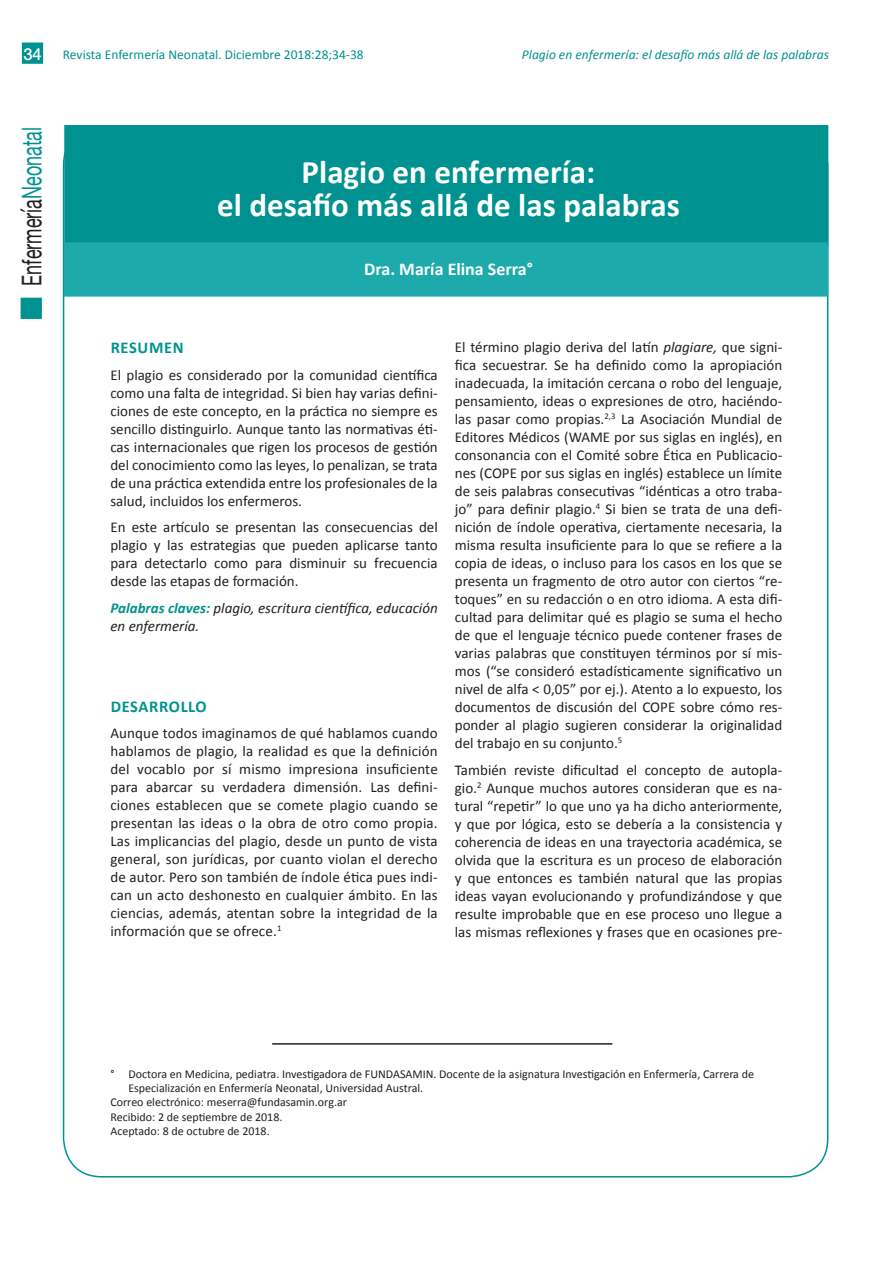
<style>
.page{position:relative;width:893px;height:1263px;background:#fff}
.page>*{position:absolute;margin:0;border:0;box-sizing:border-box;transform-origin:0 0}
._1_Titulo_ppalx22{font:700 33px/33px "Calibri";color:#fff;text-align:center}
.t1{font:27.15px "Helvetica Neue";color:#231f20;scale:.66 1}
._1_Titulo_ppalx22-2{font:700 18px "Calibri";color:#fff}
._4_Subtítulos_MAY_x1{font:700 16.5px "Calibri";letter-spacing:.04em;color:#009290}
.t2{font:500 16.5px "Helvetica Neue";color:#fff}
._3_Texto_normalx10{font:15px/18px "Calibri";color:#231f20;text-align:justify}
._3_Texto_normalx10-2{font:italic 15px/18px "Calibri";color:#231f20}
._7_Cuadros_texto_x10{font:13.5px "Calibri";color:#009290}
._7_Cuadros_texto_x10-2{font:italic 13.5px "Calibri";color:#009290}
._8_Tabulado{font:12px/14.4px "Calibri";color:#231f20}
.s1{color:#009290}
.s2{font-weight:700;color:#009290}
.s3{font-style:italic}
</style>
<div class="page">
<div style="left:21px;top:298px;width:21px;height:21px;background:#009290;border:2px solid #009290"></div>
<div style="left:22px;top:43px;width:21px;height:21px;background:#009290"></div>
<div style="left:64px;top:125px;width:764px;height:121px;background:#009290"></div>
<div style="left:64px;top:242px;width:764px;height:55px;background:#1caaaa;border:2px solid #1caaaa"></div>
<hr style="left:272px;top:1043px;width:340px;height:2px;background:#231f20">
<p class="t2" style="left:23px;top:41px;width:20px">34</p>
<p class="_7_Cuadros_texto_x10" style="left:63px;top:46px;width:302px">Revista Enfermería Neonatal. Diciembre 2018:28;34-38</p>
<p class="_7_Cuadros_texto_x10-2" style="left:522px;top:45px;width:309px">Plagio en enfermería: el desafío más allá de las palabras</p>
<h2 class="t1" style="left:12px;top:286px;width:242px;rotate:-90deg">Enfermería<span class="s1">Neonatal</span></h2>
<p class="_1_Titulo_ppalx22" style="left:217px;top:156px;width:464px">Plagio en enfermería:<br>el desafío más allá de las palabras</p>
<p class="_1_Titulo_ppalx22-2" style="left:364px;top:258px;width:170px">Dra. María Elina Serra°</p>
<p class="_4_Subtítulos_MAY_x1" style="left:111px;top:337px;width:74px">RESUMEN</p>
<p class="_3_Texto_normalx10" style="left:110px;top:366px;width:329px">El plagio es considerado por la comunidad científica como una falta de integridad. Si bien hay varias defini&shy;ciones de este concepto, en la práctica no siempre es sencillo distinguirlo. Aunque tanto las normativas éti&shy;cas internacionales que rigen los procesos de gestión del conocimiento como las leyes, lo penalizan, se trata de una práctica extendida entre los profesionales de la salud, incluidos los enfermeros.</p>
<p class="_3_Texto_normalx10" style="left:110px;top:518px;width:329px">En este artículo se presentan las consecuencias del plagio y las estrategias que pueden aplicarse tanto para detectarlo como para disminuir su frecuencia desde las etapas de formación.</p>
<p class="_3_Texto_normalx10-2" style="left:110px;top:598px;width:329px"><span class="s2">Palabras claves:</span> plagio, escritura científica, educación en enfermería.</p>
<p class="_4_Subtítulos_MAY_x1" style="left:111px;top:696px;width:98px">DESARROLLO</p>
<p class="_3_Texto_normalx10" style="left:110px;top:724px;width:329px">Aunque todos imaginamos de qué hablamos cuando hablamos de plagio, la realidad es que la definición del vocablo por sí mismo impresiona insuficiente para abarcar su verdadera dimensión. Las defini&shy;ciones establecen que se comete plagio cuando se presentan las ideas o la obra de otro como propia.<br>Las implicancias del plagio, desde un punto de vista general, son jurídicas, por cuanto violan el derecho de autor. Pero son también de índole ética pues indi&shy;can un acto deshonesto en cualquier ámbito. En las ciencias, además, atentan sobre la integridad de la información que se ofrece.<sup>1</sup></p>
<p class="_3_Texto_normalx10" style="left:455px;top:338px;width:329px">El término plagio deriva del latín <span class="s3">plagiare,</span> que signi&shy;fica secuestrar. Se ha definido como la apropiación inadecuada, la imitación cercana o robo del lenguaje, pensamiento, ideas o expresiones de otro, haciéndo&shy;las pasar como propias.<sup>2,3</sup> La Asociación Mundial de Editores Médicos (WAME por sus siglas en inglés), en consonancia con el Comité sobre Ética en Publicacio&shy;nes (COPE por sus siglas en inglés) establece un límite de seis palabras consecutivas “idénticas a otro traba&shy;jo” para definir plagio.<sup>4</sup> Si bien se trata de una defi&shy;nición de índole operativa, ciertamente necesaria, la misma resulta insuficiente para lo que se refiere a la copia de ideas, o incluso para los casos en los que se presenta un fragmento de otro autor con ciertos “re&shy;toques” en su redacción o en otro idioma. A esta difi&shy;cultad para delimitar qué es plagio se suma el hecho de que el lenguaje técnico puede contener frases de varias palabras que constituyen términos por sí mis&shy;mos (“se consideró estadísticamente significativo un nivel de alfa &lt; 0,05” por ej.). Atento a lo expuesto, los documentos de discusión del COPE sobre cómo res&shy;ponder al plagio sugieren considerar la originalidad del trabajo en su conjunto.<sup>5</sup></p>
<p class="_3_Texto_normalx10" style="left:455px;top:761px;width:329px">También reviste dificultad el concepto de autopla&shy;gio.<sup>2</sup> Aunque muchos autores consideran que es na&shy;tural “repetir” lo que uno ya ha dicho anteriormente, y que por lógica, esto se debería a la consistencia y coherencia de ideas en una trayectoria académica, se olvida que la escritura es un proceso de elaboración y que entonces es también natural que las propias ideas vayan evolucionando y profundizándose y que resulte improbable que en ese proceso uno llegue a las mismas reflexiones y frases que en ocasiones pre-</p>
<p class="_8_Tabulado" style="left:128px;top:1066px;width:627px;text-indent:-18px">° Doctora en Medicina, pediatra. Investigadora de FUNDASAMIN. Docente de la asignatura Investigación en Enfermería, Carrera de<br>Especialización en Enfermería Neonatal, Universidad Austral.</p>
<p class="_8_Tabulado" style="left:110px;top:1095px;width:238px">Correo electrónico: meserra@fundasamin.org.ar</p>
<p class="_8_Tabulado" style="left:110px;top:1110px;width:174px">Recibido: 2 de septiembre de 2018.</p>
<p class="_8_Tabulado" style="left:110px;top:1124px;width:161px">Aceptado: 8 de octubre de 2018.</p>
</div>
